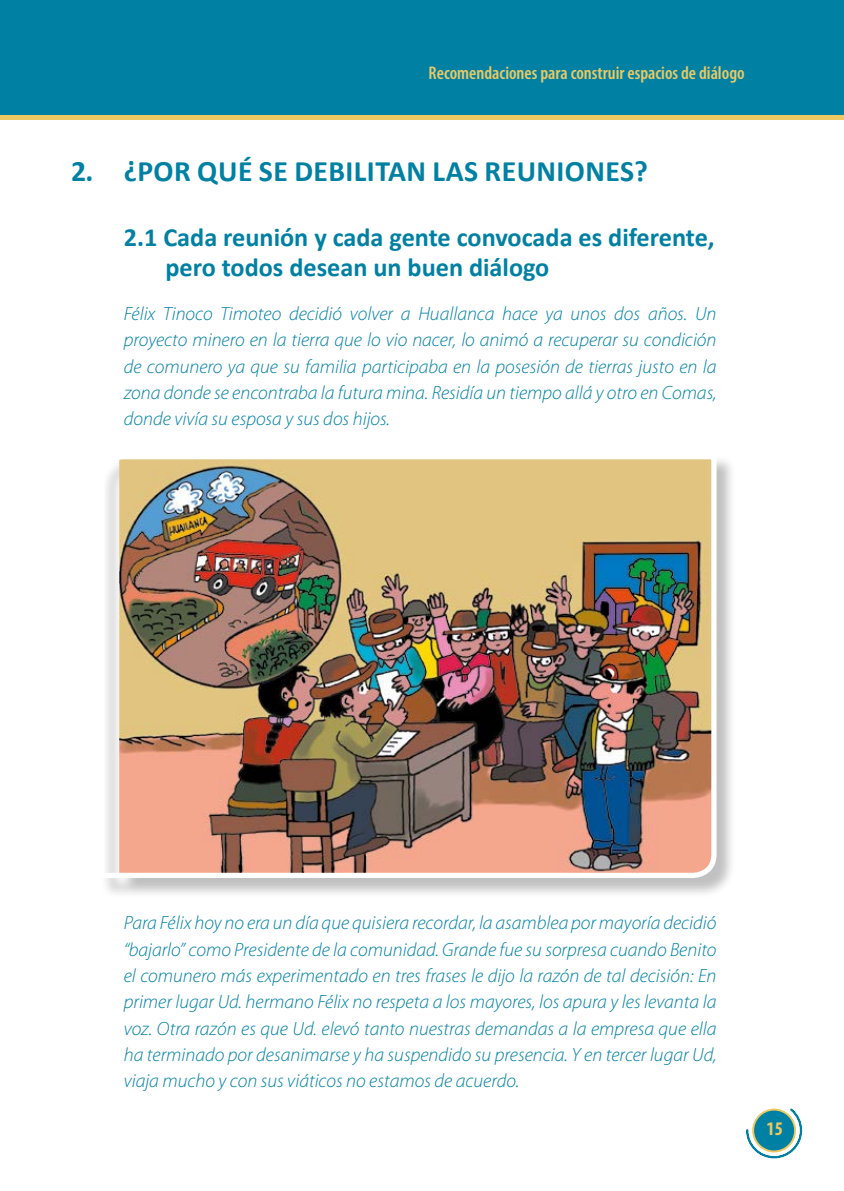
<style>
.page{position:relative;width:844px;height:1191px;background:#fff}
.page>*{position:absolute;margin:0;border:0;box-sizing:border-box;transform-origin:0 0}
.t1{font:700 29.75px "Calibri";letter-spacing:.015em;color:#0080a3}
.t2{font:700 26.25px/30.1px "Calibri";color:#0080a3}
.t3{font:italic 300 19.25px/26.2px "Myriad Pro";color:#0080a3;text-align:justify}
.t4{font:700 condensed 19.25px "Myriad Pro";color:#ecc962}
.t5{font:600 condensed 18.38px "Myriad Pro";color:#ecc962}
</style>
<div class="page">
<div style="left:0;top:0;width:843px;height:115px;background:#0080a3"></div>
<div style="left:0;top:115px;width:843px;height:5px;background:#ecc962"></div>
<svg style="left:746px;top:1108px;width:56px;height:51px"></svg>
<div style="left:100px;top:455px;width:636px;height:443px;background:#000;opacity:.25"></div>
<img style="left:100px;top:455px;width:619px;height:425px">
<p class="t5" style="left:428px;top:63px;width:317px">Recomendaciones para construir espacios de diálogo</p>
<h1 class="t1" style="left:71px;top:152px;width:578px">2. ¿Por qué se debilitan las reuniones?</h1>
<h2 class="t2" style="left:165px;top:222px;width:550px;text-indent:-42px">2.1 Cada reunión y cada gente convocada es diferente, pero todos desean un buen diálogo</h2>
<p class="t3" style="left:124px;top:301px;width:594px">Félix Tinoco Timoteo decidió volver a Huallanca hace ya unos dos años. Un proyecto minero en la tierra que lo vio nacer, lo animó a recuperar su condición de comunero ya que su familia participaba en la posesión de tierras justo en la zona donde se encontraba la futura mina. Residía un tiempo allá y otro en Comas, donde vivía su esposa y sus dos hijos.</p>
<p class="t3" style="left:124px;top:910px;width:594px">Para Félix hoy no era un día que quisiera recordar, la asamblea por mayoría decidió “bajarlo” como Presidente de la comunidad. Grande fue su sorpresa cuando Benito el comunero más experimentado en tres frases le dijo la razón de tal decisión: En primer lugar Ud. hermano Félix no respeta a los mayores, los apura y les levanta la voz. Otra razón es que Ud. elevó tanto nuestras demandas a la empresa que ella ha terminado por desanimarse y ha suspendido su presencia. Y en tercer lugar Ud, viaja mucho y con sus viáticos no estamos de acuerdo.</p>
<p class="t4" style="left:766px;top:1116px;width:18px">15</p>
</div>
